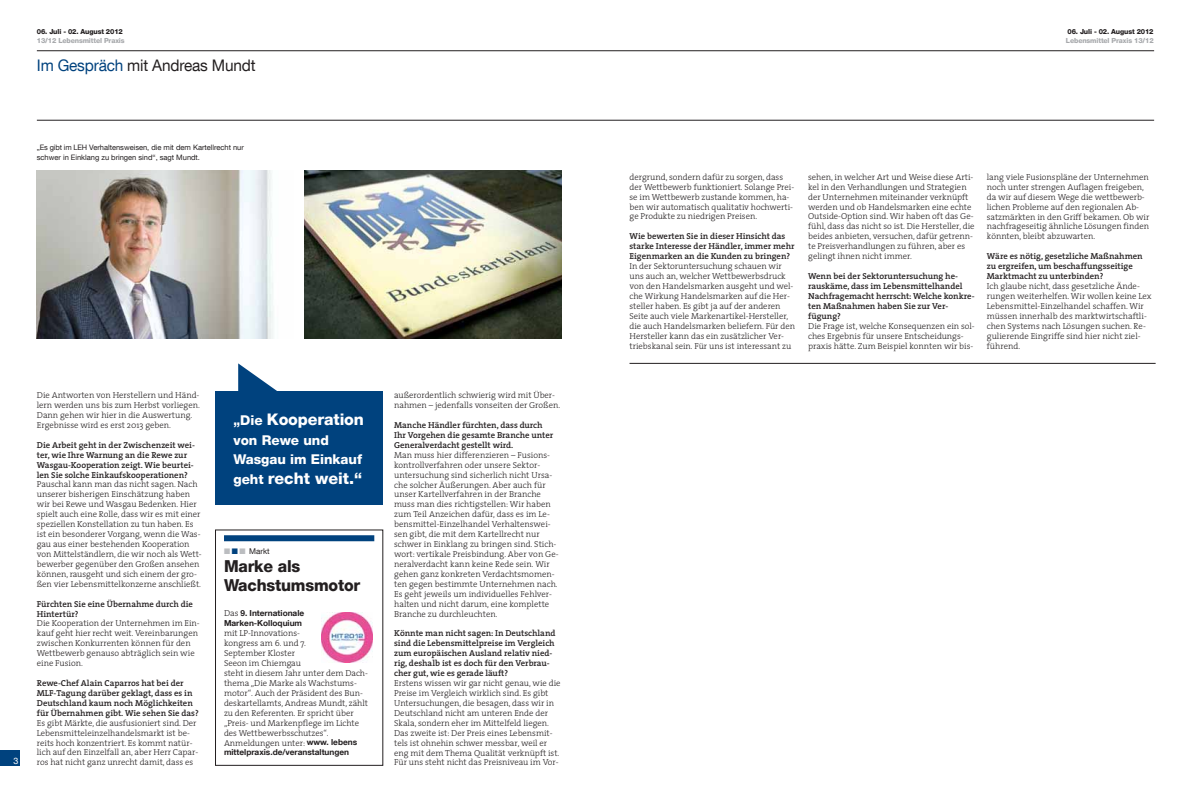
<style>
.page{position:relative;width:1191px;height:794px;background:#fff}
.page>*{position:absolute;margin:0;border:0;box-sizing:border-box;transform-origin:0 0}
.t1{font:800 16.5px/18.5px "Helvetica Neue LT Com";letter-spacing:-.01em;color:#231f20;scale:.96 1}
.t2{font:800 16px "Helvetica Neue LT Com";letter-spacing:-.01em;color:#fff}
.t3{font:16px "Helvetica Neue LT Com";letter-spacing:-.01em;color:#231f20;scale:.96 1}
.t4{font:800 13.5px/19.5px "Helvetica Neue LT Com";color:#fff}
.t5{font:9px "Helvetica Neue LT Com";color:#fff}
.t6{font:300 8.7px/9.9px "The Serif";color:#231f20}
.t7{font:600 8.7px/9.9px "The Serif";color:#231f20}
.t8{font:700 8.3px/9.9px "Helvetica Neue LT Com";color:#231f20}
.t9{font:8px "Helvetica Neue LT Com";color:#231f20}
.t10{font:7.5px/9.9px "Helvetica Neue LT Com";color:#231f20}
.t11{font:800 7px "Helvetica Neue LT Com";letter-spacing:-.015em;color:#a7a9ac}
.t12{font:800 7px "Helvetica Neue LT Com";letter-spacing:-.02em;color:#231f20}
.s1{color:#00427e}
.s2{font-size:13.5px}
.s3{color:#bbbdc0}
.s4{font-family:"The Serif";font-weight:300;font-size:8.7px}
.s5{font-family:"Helvetica Neue LT Com";font-weight:700;font-size:8.3px}
</style>
<div class="page">
<hr style="left:629px;top:363px;width:526px;height:1px;background:#231f20">
<div style="left:224px;top:535px;width:150px;height:6px;background:#00427e"></div>
<svg style="left:238px;top:363px;width:39px;height:28px"></svg>
<div style="left:215px;top:391px;width:168px;height:113px;background:#00427e"></div>
<img style="left:37px;top:170px;width:236px;height:168px">
<div style="left:0;top:750px;width:20px;height:15px;background:#00427e"></div>
<hr style="left:37px;top:51px;width:1117px;height:1px;background:#231f20">
<hr style="left:37px;top:120px;width:1117px;height:1px;background:#231f20">
<img style="left:321px;top:612px;width:51px;height:50px">
<img style="left:305px;top:170px;width:256px;height:168px">
<p class="t12" style="left:37px;top:28px;width:88px">06. Juli - 02. August 2012</p>
<p class="t11" style="left:37px;top:37px;width:89px">13/12 Lebensmittel Praxis</p>
<h2 class="t3" style="left:37px;top:55px;width:229px"><span class="s1">Im Gespräch</span> mit Andreas Mundt</h2>
<p class="t10" style="left:37px;top:142px;width:209px">„Es gibt im LEH Verhaltensweisen, die mit dem Kartellrecht nur schwer in Einklang zu bringen sind“, sagt Mundt.</p>
<p class="t5" style="left:13px;top:754px;width:6px">3</p>
<p class="t6" style="left:37px;top:390px;width:164px">Die Antworten von Herstellern und Händ&shy;lern werden uns bis zum Herbst vorliegen.<br>Dann gehen wir hier in die Auswertung.<br>Ergebnisse wird es erst 2013 geben.</p>
<p class="t7" style="left:37px;top:439px;width:159px">Die Arbeit geht in der Zwischenzeit wei&shy;ter, wie Ihre Warnung an die Rewe zur Wasgau-Kooperation zeigt. Wie beurtei&shy;len Sie solche Einkaufskooperationen?</p>
<p class="t6" style="left:37px;top:479px;width:166px">Pauschal kann man das nicht sagen. Nach unserer bisherigen Einschätzung haben wir bei Rewe und Wasgau Bedenken. Hier spielt auch eine Rolle, dass wir es mit einer speziellen Konstellation zu tun haben. Es ist ein besonderer Vorgang, wenn die Was&shy;gau aus einer bestehenden Kooperation von Mittelständlern, die wir noch als Wett&shy;bewerber gegenüber den Großen ansehen können, rausgeht und sich einem der gro&shy;ßen vier Lebensmittelkonzerne anschließt.</p>
<p class="t7" style="left:37px;top:598px;width:158px">Fürchten Sie eine Übernahme durch die<br>Hintertür?</p>
<p class="t6" style="left:37px;top:618px;width:164px">Die Kooperation der Unternehmen im Ein&shy;kauf geht hier recht weit. Vereinbarungen zwischen Konkurrenten können für den Wettbewerb genauso abträglich sein wie eine Fusion.</p>
<p class="t7" style="left:37px;top:678px;width:163px">Rewe-Chef Alain Caparros hat bei der MLF-Tagung darüber geklagt, dass es in Deutschland kaum noch Möglichkeiten für Übernahmen gibt. Wie sehen Sie das?</p>
<p class="t6" style="left:37px;top:717px;width:163px">Es gibt Märkte, die ausfusioniert sind. Der Lebensmitteleinzelhandelsmarkt ist be&shy;reits hoch konzentriert. Es kommt natür&shy;lich auf den Einzelfall an, aber Herr Capar&shy;ros hat nicht ganz unrecht damit, dass es</p>
<h2 class="t2" style="left:233px;top:410px;width:132px"><span class="s2">„Die</span> Kooperation</h2>
<h3 class="t4" style="left:233px;top:430px;width:130px">von Rewe und<br>Wasgau im Einkauf</h3>
<h2 class="t2" style="left:233px;top:468px;width:130px"><span class="s2">geht</span> recht weit.“</h2>
<p class="t9" style="left:224px;top:546px;width:47px"><span class="s3">■</span> <span class="s1">■</span> <span class="s3">■</span> Markt</p>
<h1 class="t1" style="left:224px;top:557px;width:143px">Marke als<br>Wachstumsmotor</h1>
<p class="t8" style="left:224px;top:608px;width:82px"><span class="s4">Das</span> 9. Internationale<br>Marken-Kolloquium</p>
<p class="t6" style="left:224px;top:628px;width:145px">mit LP-Innovations-<br>kongress am 6. und 7.<br>September Kloster<br>Seeon im Chiemgau<br>steht in diesem Jahr unter dem Dach&shy;thema „Die Marke als Wachstums&shy;motor“. Auch der Präsident des Bun&shy;deskartellamts, Andreas Mundt, zählt zu den Referenten. Er spricht über „Preis- und Markenpflege im Lichte des Wettbewerbsschutzes“.<br>Anmeldungen unter: <span class="s5">www. lebens</span></p>
<p class="t8" style="left:224px;top:747px;width:127px">mittelpraxis.de/veranstaltungen</p>
<p class="t6" style="left:394px;top:390px;width:168px">außerordentlich schwierig wird mit Über&shy;nahmen – jedenfalls vonseiten der Großen.</p>
<p class="t7" style="left:394px;top:420px;width:161px">Manche Händler fürchten, dass durch<br>Ihr Vorgehen die gesamte Branche unter<br>Generalverdacht gestellt wird.</p>
<p class="t6" style="left:394px;top:449px;width:166px">Man muss hier differenzieren – Fusions&shy;kontrollverfahren oder unsere Sektor&shy;untersuchung sind sicherlich nicht Ursa&shy;che solcher Äußerungen. Aber auch für unser Kartellverfahren in der Branche muss man dies richtigstellen: Wir haben zum Teil Anzeichen dafür, dass es im Le&shy;bensmittel-Einzelhandel Verhaltenswei&shy;sen gibt, die mit dem Kartellrecht nur schwer in Einklang zu bringen sind. Stich&shy;wort: vertikale Preisbindung. Aber von Ge&shy;neralverdacht kann keine Rede sein. Wir gehen ganz konkreten Verdachtsmomen&shy;ten gegen bestimmte Unternehmen nach.<br>Es geht jeweils um individuelles Fehlver&shy;halten und nicht darum, eine komplette Branche zu durchleuchten.</p>
<p class="t7" style="left:394px;top:628px;width:163px">Könnte man nicht sagen: In Deutschland sind die Lebensmittelpreise im Vergleich zum europäischen Ausland relativ nied&shy;rig, deshalb ist es doch für den Verbrau&shy;cher gut, wie es gerade läuft?</p>
<p class="t6" style="left:394px;top:678px;width:168px">Erstens wissen wir gar nicht genau, wie die Preise im Vergleich wirklich sind. Es gibt Untersuchungen, die besagen, dass wir in Deutschland nicht am unteren Ende der Skala, sondern eher im Mittelfeld liegen.<br>Das zweite ist: Der Preis eines Lebensmit&shy;tels ist ohnehin schwer messbar, weil er eng mit dem Thema Qualität verknüpft ist.<br>Für uns steht nicht das Preisniveau im Vor-</p>
<p class="t12" style="left:1067px;top:28px;width:88px">06. Juli - 02. August 2012</p>
<p class="t11" style="left:1066px;top:37px;width:89px">Lebensmittel Praxis 13/12</p>
<p class="t6" style="left:629px;top:172px;width:166px">dergrund, sondern dafür zu sorgen, dass der Wettbewerb funktioniert. Solange Prei&shy;se im Wettbewerb zustande kommen, ha&shy;ben wir automatisch qualitativ hochwerti&shy;ge Produkte zu niedrigen Preisen.</p>
<p class="t7" style="left:629px;top:231px;width:167px">Wie bewerten Sie in dieser Hinsicht das starke Interesse der Händler, immer mehr<br>Eigenmarken an die Kunden zu bringen?</p>
<p class="t6" style="left:629px;top:261px;width:167px">In der Sektoruntersuchung schauen wir uns auch an, welcher Wettbewerbsdruck von den Handelsmarken ausgeht und wel&shy;che Wirkung Handelsmarken auf die Her&shy;steller haben. Es gibt ja auf der anderen Seite auch viele Markenartikel-Hersteller, die auch Handelsmarken beliefern. Für den Hersteller kann das ein zusätzlicher Ver&shy;triebskanal sein. Für uns ist interessant zu</p>
<p class="t6" style="left:808px;top:172px;width:168px">sehen, in welcher Art und Weise diese Arti&shy;kel in den Verhandlungen und Strategien der Unternehmen miteinander verknüpft werden und ob Handelsmarken eine echte Outside-Option sind. Wir haben oft das Ge&shy;fühl, dass das nicht so ist. Die Hersteller, die beides anbieten, versuchen, dafür getrenn&shy;te Preisverhandlungen zu führen, aber es gelingt ihnen nicht immer.</p>
<p class="t7" style="left:808px;top:271px;width:168px">Wenn bei der Sektoruntersuchung he&shy;rauskäme, dass im Lebensmittelhandel<br>Nachfragemacht herrscht: Welche konkre&shy;ten Maßnahmen haben Sie zur Ver&shy;fügung?</p>
<p class="t6" style="left:808px;top:320px;width:168px">Die Frage ist, welche Konsequenzen ein sol&shy;ches Ergebnis für unsere Entscheidungs&shy;praxis hätte. Zum Beispiel konnten wir bis-</p>
<p class="t6" style="left:986px;top:172px;width:164px">lang viele Fusionspläne der Unternehmen noch unter strengen Auflagen freigeben, da wir auf diesem Wege die wettbewerb&shy;lichen Probleme auf den regionalen Ab&shy;satzmärkten in den Griff bekamen. Ob wir nachfrageseitig ähnliche Lösungen finden könnten, bleibt abzuwarten.</p>
<p class="t7" style="left:986px;top:251px;width:157px">Wäre es nötig, gesetzliche Maßnahmen zu ergreifen, um beschaffungsseitige<br>Marktmacht zu unterbinden?</p>
<p class="t6" style="left:986px;top:281px;width:166px">Ich glaube nicht, dass gesetzliche Ände&shy;rungen weiterhelfen. Wir wollen keine Lex Lebensmittel-Einzelhandel schaffen. Wir müssen innerhalb des marktwirtschaftli&shy;chen Systems nach Lösungen suchen. Re&shy;gulierende Eingriffe sind hier nicht ziel&shy;führend.</p>
</div>
